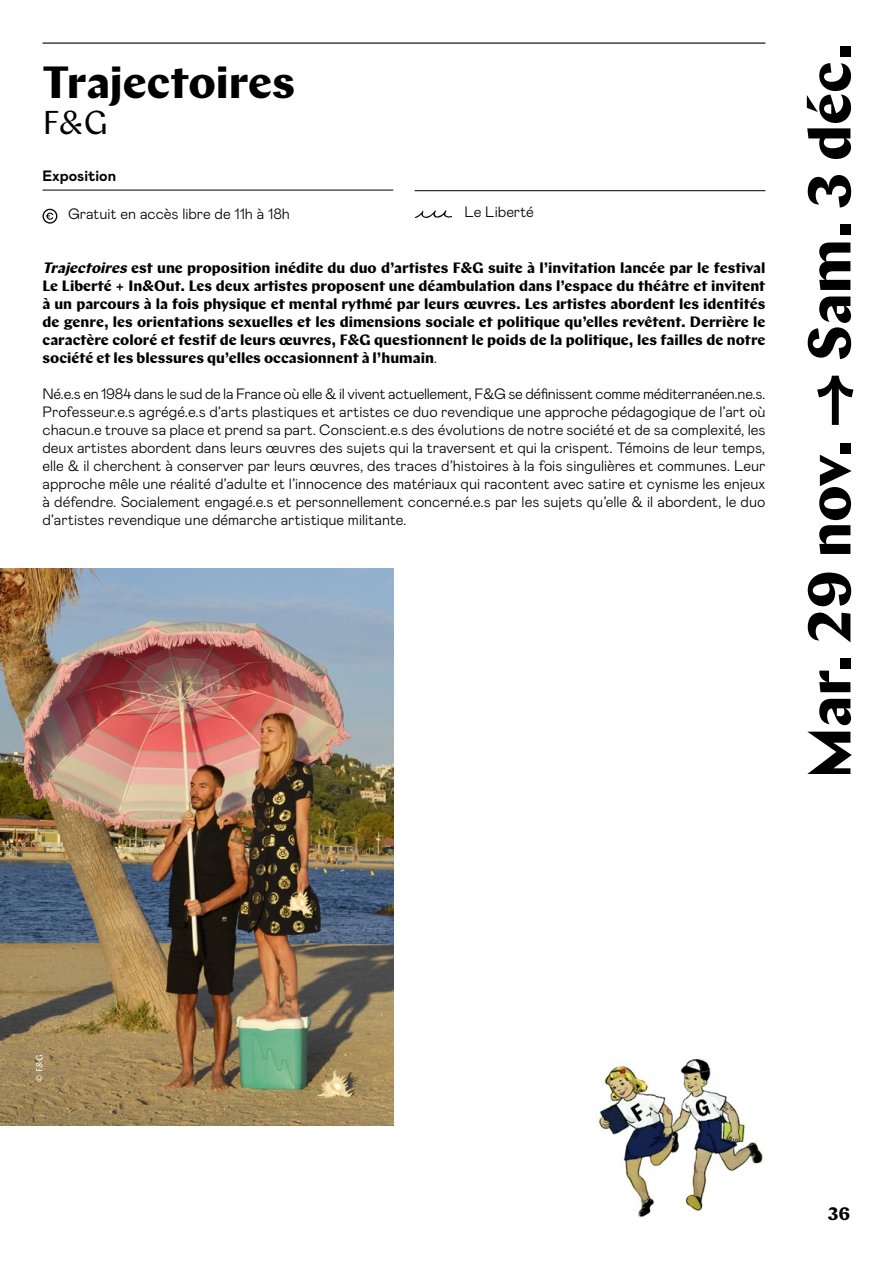
<style>
.page{position:relative;width:893px;height:1263px;background:#fff}
.page>*{position:absolute;margin:0;border:0;box-sizing:border-box;transform-origin:0 0}
.t1{font:700 60px "Chap";color:#000}
.t2{font:700 45px "Chap";color:#000}
.t3{font:33px "Chap";color:#000}
.t4{font:700 18px "Chap";color:#000}
.t5{font:300 15px/18px "Mabry Pro";color:#000;text-align:justify}
.t6{font:700 15px/18px "Chap";color:#000;text-align:justify}
.t7{font:700 15px "Mabry Pro";color:#000}
.t8{font:9px "Chap";color:#fff}
.s1{font-style:italic}
.s2{font-family:"Mabry Pro";font-weight:300}
.s3{font-family:"Mabry Pro"}
</style>
<div class="page">
<img style="left:598px;top:1059px;width:166px;height:159px">
<hr style="left:43px;top:43px;width:722px;height:1px;background:#000">
<svg style="left:43px;top:209px;width:14px;height:15px"></svg>
<hr style="left:43px;top:190px;width:350px;height:1px;background:#000">
<hr style="left:415px;top:190px;width:350px;height:1px;background:#000">
<svg style="left:415px;top:210px;width:37px;height:7px"></svg>
<img style="left:0;top:569px;width:393px;height:556px">
<h2 class="t2" style="left:43px;top:53px;width:254px">Trajectoires</h2>
<h3 class="t3" style="left:43px;top:102px;width:68px">F&amp;G</h3>
<p class="t7" style="left:43px;top:165px;width:75px">Exposition</p>
<p class="t5" style="left:68px;top:204px;width:224px">Gratuit en accès libre de 11h à 18h</p>
<p class="t5" style="left:464px;top:202px;width:71px">Le Liberté</p>
<p class="t6" style="left:43px;top:259px;width:724px"><span class="s1">Trajectoires</span> est une proposition inédite du duo d’artistes F&amp;G suite à l’invitation lancée par le festival Le Liberté + In&amp;Out. Les deux artistes proposent une déambulation dans l’espace du théâtre et invitent à un parcours à la fois physique et mental rythmé par leurs œuvres. Les artistes abordent les identités de genre, les orientations sexuelles et les dimensions sociale et politique qu’elles revêtent. Derrière le caractère coloré et festif de leurs œuvres, F&amp;G questionnent le poids de la politique, les failles de notre société et les blessures qu’elles occasionnent à l’humain<span class="s2">.</span></p>
<p class="t5" style="left:43px;top:384px;width:724px">Né.e.s en 1984 dans le sud de la France où elle &amp; il vivent actuellement, F&amp;G se définissent comme méditerranéen.ne.s.<br>Professeur.e.s agrégé.e.s d’arts plastiques et artistes ce duo revendique une approche pédagogique de l’art où chacun.e trouve sa place et prend sa part. Conscient.e.s des évolutions de notre société et de sa complexité, les deux artistes abordent dans leurs œuvres des sujets qui la traversent et qui la crispent. Témoins de leur temps, elle &amp; il cherchent à conserver par leurs œuvres, des traces d’histoires à la fois singulières et communes. Leur approche mêle une réalité d’adulte et l’innocence des matériaux qui racontent avec satire et cynisme les enjeux à défendre. Socialement engagé.e.s et personnellement concerné.e.s par les sujets qu’elle &amp; il abordent, le duo d’artistes revendique une démarche artistique militante.</p>
<h1 class="t1" style="left:791px;top:778px;width:737px;rotate:-90deg">Mar. 29 nov. <span class="s3">→</span> Sam. 3 déc.</h1>
<p class="t8" style="left:34px;top:1081px;width:29px;rotate:-90deg">© F&amp;G</p>
<p class="t4" style="left:828px;top:1202px;width:24px">36</p>
</div>
